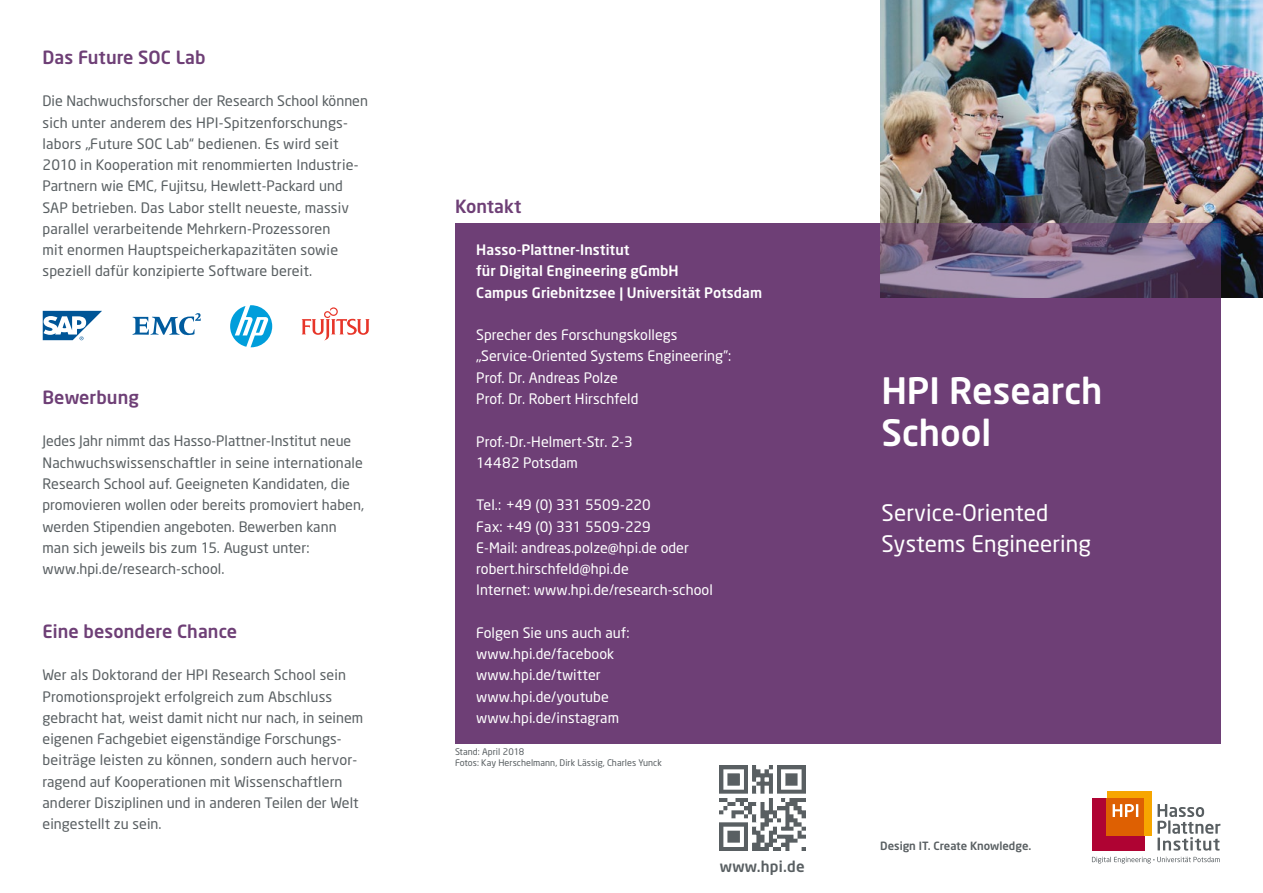
<style>
.page{position:relative;width:1263px;height:893px;background:#fff}
.page>*{position:absolute;margin:0;border:0;box-sizing:border-box;transform-origin:0 0}
.t1{font:500 36px/42.5px "Neo Sans";color:#fff}
.t2{font:22.5px/31.5px "Neo Sans";letter-spacing:.005em;color:#fff}
.t3{font:500 18px "Neo Sans";letter-spacing:.005em;color:#6e3f76}
.t4{font:500 15px "Neo Sans";letter-spacing:.015em;color:#595f62}
.t5{font:14.25px/21.3px "Neo Sans";letter-spacing:.005em;color:#595f62}
.t6{font:14.25px/21.3px "Neo Sans";letter-spacing:.005em;color:#fff}
.t7{font:500 14.25px/21.3px "Neo Sans";letter-spacing:.005em;color:#fff}
.t8{font:500 11.25px "Neo Sans";color:#595f62}
.t9{font:9px/10.5px "Neo Sans";letter-spacing:.005em;color:#595f62}
</style>
<div class="page">
<div style="left:838px;top:223px;width:382px;height:521px;background:#6e3f76"></div>
<img style="left:880px;top:0;width:383px;height:298px">
<div style="left:455px;top:223px;width:383px;height:521px;background:#6e3f76"></div>
<svg style="left:880px;top:223px;width:340px;height:75px;background:#776582"></svg>
<img style="left:720px;top:765px;width:85px;height:85px">
<svg style="left:1157px;top:804px;width:63px;height:47px"></svg>
<div style="left:1092px;top:798px;width:52px;height:52px;background:#af0333"></div>
<div style="left:1107px;top:791px;width:44px;height:44px;background:#f7a600"></div>
<div style="left:1107px;top:798px;width:37px;height:37px;background:#de6002"></div>
<svg style="left:1112px;top:804px;width:26px;height:13px"></svg>
<svg style="left:1092px;top:857px;width:128px;height:6px"></svg>
<svg style="left:301px;top:307px;width:69px;height:33px"></svg>
<svg style="left:132px;top:313px;width:69px;height:23px"></svg>
<svg style="left:43px;top:311px;width:59px;height:29px"></svg>
<svg style="left:230px;top:305px;width:42px;height:42px"></svg>
<p class="t3" style="left:43px;top:46px;width:164px">Das Future SOC Lab</p>
<p class="t5" style="left:43px;top:90px;width:327px">Die Nachwuchsforscher der Research School können sich unter anderem des HPI-Spitzenforschungs&shy;labors „Future SOC Lab“ bedienen. Es wird seit 2010 in Kooperation mit renommierten Industrie-Partnern wie EMC, Fujitsu, Hewlett-Packard und SAP betrieben. Das Labor stellt neueste, massiv parallel verarbeitende Mehrkern-Prozessoren<br>mit enormen Hauptspeicherkapazitäten sowie speziell dafür konzipierte Software bereit.</p>
<p class="t3" style="left:43px;top:386px;width:98px">Bewerbung</p>
<p class="t5" style="left:43px;top:430px;width:323px">Jedes Jahr nimmt das Hasso-Plattner-Institut neue Nachwuchswissenschaftler in seine internationale Research School auf. Geeigneten Kandidaten, die promovieren wollen oder bereits promoviert haben, werden Stipendien angeboten. Bewerben kann man sich jeweils bis zum 15. August unter: www.hpi.de/research-school.</p>
<p class="t3" style="left:43px;top:620px;width:196px">Eine besondere Chance</p>
<p class="t5" style="left:43px;top:664px;width:322px">Wer als Doktorand der HPI Research School sein Promotionsprojekt erfolgreich zum Abschluss gebracht hat, weist damit nicht nur nach, in seinem eigenen Fachgebiet eigenständige Forschungs&shy;beiträge leisten zu können, sondern auch hervor&shy;ragend auf Kooperationen mit Wissenschaftlern anderer Disziplinen und in anderen Teilen der Welt eingestellt zu sein.</p>
<p class="t3" style="left:455px;top:195px;width:68px">Kontakt</p>
<p class="t7" style="left:476px;top:239px;width:287px">Hasso-Plattner-Institut<br>für Digital Engineering gGmbH<br>Campus Griebnitzsee | Universität Potsdam</p>
<p class="t6" style="left:476px;top:324px;width:257px">Sprecher des Forschungskollegs „Service-Oriented Systems Engineering”:<br>Prof. Dr. Andreas Polze<br>Prof. Dr. Robert Hirschfeld</p>
<p class="t6" style="left:476px;top:430px;width:158px">Prof.-Dr.-Helmert-Str. 2-3<br>14482 Potsdam</p>
<p class="t6" style="left:476px;top:494px;width:238px">Tel.: +49 (0) 331 5509-220<br>Fax: +49 (0) 331 5509-229<br>E-Mail: andreas.polze@hpi.de oder robert.hirschfeld@hpi.de<br>Internet: www.hpi.de/research-school</p>
<p class="t6" style="left:476px;top:622px;width:155px">Folgen Sie uns auch auf: www.hpi.de/facebook www.hpi.de/twitter www.hpi.de/youtube www.hpi.de/instagram</p>
<p class="t9" style="left:455px;top:747px;width:208px">Stand: April 2018<br>Fotos: Kay Herschelmann, Dirk Lässig, Charles Yunck</p>
<p class="t4" style="left:720px;top:857px;width:86px">www.hpi.de</p>
<h1 class="t1" style="left:881px;top:369px;width:222px">HPI Research<br>School</h1>
<h2 class="t2" style="left:881px;top:496px;width:211px">Service-Oriented<br>Systems Engineering</h2>
<p class="t8" style="left:880px;top:839px;width:153px">Design IT. Create Knowledge.</p>
</div>
